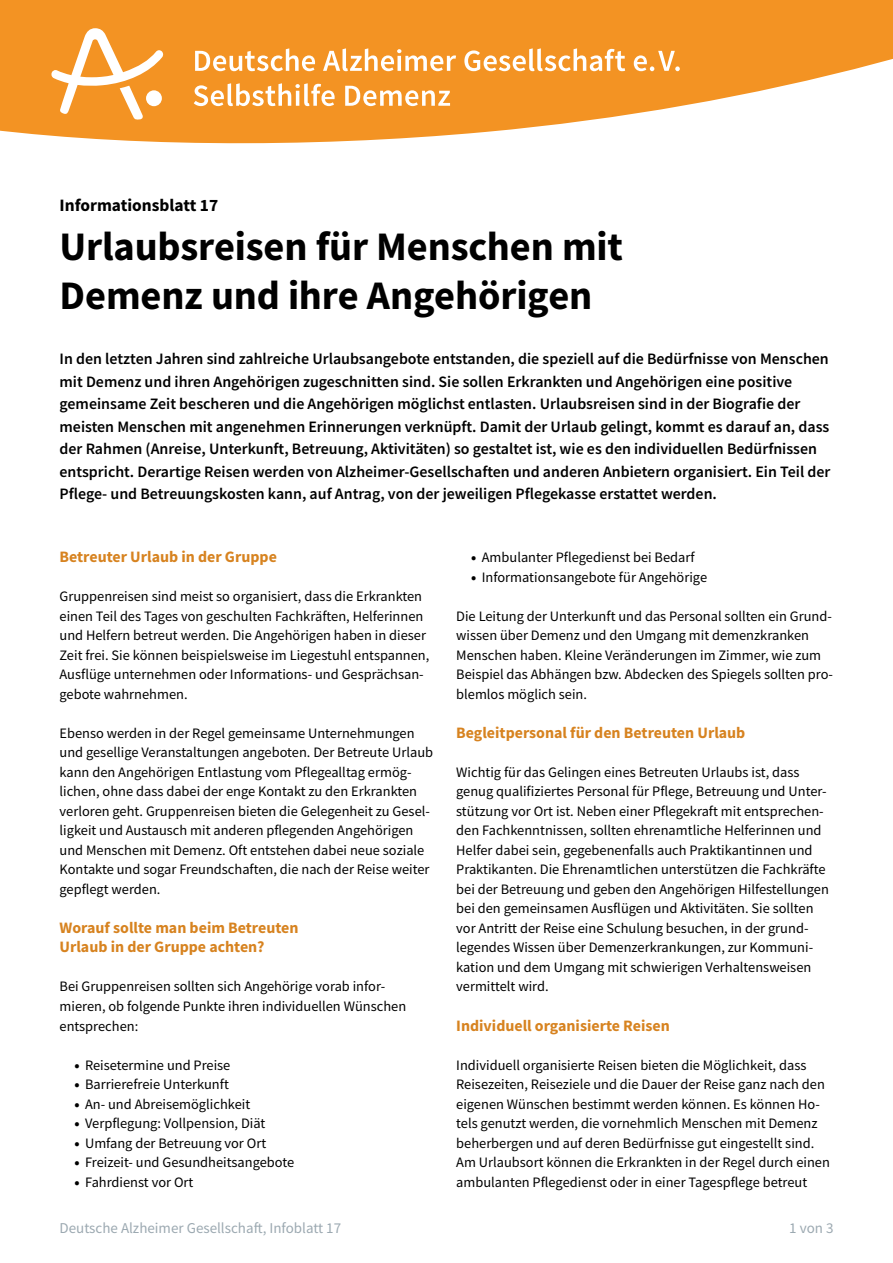
<style>
.page{position:relative;width:893px;height:1263px;background:#fff}
.page>*{position:absolute;margin:0;border:0;box-sizing:border-box;transform-origin:0 0}
.Headline_27{font:700 40.5px/48.8px "Source Sans Pro";letter-spacing:-.005em;color:#000}
.t1{font:700 17.4px "Source Sans Pro";color:#000}
.zusammenfassung{font:600 15.9px/22.5px "Source Sans Pro";color:#000}
.Zwischenüberschrift{font:700 15.9px/19.5px "Source Sans Pro";color:#d78320}
.t2{font:15px "Source Sans Pro";color:#9ca9b1}
.fließtext_ohne_3tren{font:14.4px/19.5px "Source Sans Pro";color:#000}
.fließtext_ohne-Absta{font:14.4px/19.5px "Source Sans Pro";color:#000}
.s1{font-weight:900}
</style>
<div class="page">
<svg style="left:0;top:0;width:893px;height:143px;fill:#f39323"></svg>
<svg style="left:51px;top:28px;width:112px;height:92px"></svg>
<svg style="left:195px;top:48px;width:120px;height:23px"></svg>
<svg style="left:323px;top:48px;width:133px;height:23px"></svg>
<svg style="left:464px;top:48px;width:161px;height:23px"></svg>
<svg style="left:634px;top:51px;width:46px;height:20px"></svg>
<svg style="left:194px;top:83px;width:141px;height:23px"></svg>
<svg style="left:345px;top:86px;width:105px;height:20px"></svg>
<p class="t1" style="left:60px;top:194px;width:160px">Informationsblatt 17</p>
<p class="Headline_27" style="left:60px;top:222px;width:565px">Urlaubsreisen für Menschen mit<br>Demenz und ihre Angehörigen</p>
<p class="zusammenfassung" style="left:60px;top:348px;width:772px">In den letzten Jahren sind zahlreiche Urlaubsangebote entstanden, die speziell auf die Bedürfnisse von Menschen mit Demenz und ihren Angehörigen zugeschnitten sind. Sie sollen Erkrankten und Angehörigen eine positive gemeinsame Zeit bescheren und die Angehörigen möglichst entlasten. Urlaubsreisen sind in der Biografie der meisten Menschen mit angenehmen Erinnerungen verknüpft. Damit der Urlaub gelingt, kommt es darauf an, dass der Rahmen (Anreise, Unterkunft, Betreuung, Aktivitäten) so gestaltet ist, wie es den individuellen Bedürfnissen entspricht. Derartige Reisen werden von Alzheimer-Gesellschaften und anderen Anbietern organisiert. Ein Teil der Pflege- und Betreuungskosten kann, auf Antrag, von der jeweiligen Pflegekasse erstattet werden.</p>
<p class="Zwischenüberschrift" style="left:60px;top:547px;width:219px">Betreuter Urlaub in der Gruppe</p>
<p class="fließtext_ohne_3tren" style="left:60px;top:587px;width:371px">Gruppenreisen sind meist so organisiert, dass die Erkrankten einen Teil des Tages von geschulten Fachkräften, Helferinnen und Helfern betreut werden. Die Angehörigen haben in dieser Zeit frei. Sie können beispielsweise im Liegestuhl entspannen, Ausflüge unternehmen oder Informations- und Gesprächsan&shy;gebote wahrnehmen.</p>
<p class="fließtext_ohne-Absta" style="left:60px;top:723px;width:375px">Ebenso werden in der Regel gemeinsame Unternehmungen und gesellige Veranstaltungen angeboten. Der Betreute Urlaub kann den Angehörigen Entlastung vom Pflegealltag ermög&shy;lichen, ohne dass dabei der enge Kontakt zu den Erkrankten verloren geht. Gruppenreisen bieten die Gelegenheit zu Gesel&shy;ligkeit und Austausch mit anderen pflegenden Angehörigen und Menschen mit Demenz. Oft entstehen dabei neue soziale Kontakte und sogar Freundschaften, die nach der Reise weiter gepflegt werden.</p>
<p class="Zwischenüberschrift" style="left:60px;top:918px;width:241px">Worauf sollte man beim Betreuten<br>Urlaub in der Gruppe achten?</p>
<p class="fließtext_ohne_3tren" style="left:60px;top:977px;width:348px">Bei Gruppenreisen sollten sich Angehörige vorab infor&shy;mieren, ob folgende Punkte ihren individuellen Wünschen entsprechen:</p>
<p class="fließtext_ohne_3tren" style="left:74px;top:1055px;width:158px"><span class="s1">•</span> Reisetermine und Preise</p>
<p class="fließtext_ohne_3tren" style="left:74px;top:1074px;width:156px"><span class="s1">•</span> Barrierefreie Unterkunft</p>
<p class="fließtext_ohne_3tren" style="left:74px;top:1094px;width:177px"><span class="s1">•</span> An- und Abreisemöglichkeit</p>
<p class="fließtext_ohne_3tren" style="left:74px;top:1113px;width:192px"><span class="s1">•</span> Verpflegung: Vollpension, Diät</p>
<p class="fließtext_ohne_3tren" style="left:74px;top:1133px;width:193px"><span class="s1">•</span> Umfang der Betreuung vor Ort</p>
<p class="fließtext_ohne_3tren" style="left:74px;top:1152px;width:221px"><span class="s1">•</span> Freizeit- und Gesundheitsangebote</p>
<p class="fließtext_ohne_3tren" style="left:74px;top:1172px;width:121px"><span class="s1">•</span> Fahrdienst vor Ort</p>
<p class="fließtext_ohne_3tren" style="left:471px;top:548px;width:225px"><span class="s1">•</span> Ambulanter Pflegedienst bei Bedarf</p>
<p class="fließtext_ohne_3tren" style="left:471px;top:567px;width:238px"><span class="s1">•</span> Informationsangebote für Angehörige</p>
<p class="fließtext_ohne-Absta" style="left:456px;top:606px;width:378px">Die Leitung der Unterkunft und das Personal sollten ein Grund&shy;wissen über Demenz und den Umgang mit demenzkranken Menschen haben. Kleine Veränderungen im Zimmer, wie zum Beispiel das Abhängen bzw. Abdecken des Spiegels sollten pro&shy;blemlos möglich sein.</p>
<p class="Zwischenüberschrift" style="left:456px;top:723px;width:291px">Begleitpersonal für den Betreuten Urlaub</p>
<p class="fließtext_ohne_3tren" style="left:456px;top:762px;width:374px">Wichtig für das Gelingen eines Betreuten Urlaubs ist, dass genug qualifiziertes Personal für Pflege, Betreuung und Unter&shy;stützung vor Ort ist. Neben einer Pflegekraft mit entsprechen&shy;den Fachkenntnissen, sollten ehrenamtliche Helferinnen und Helfer dabei sein, gegebenenfalls auch Praktikantinnen und Praktikanten. Die Ehrenamtlichen unterstützen die Fachkräfte bei der Betreuung und geben den Angehörigen Hilfestellungen bei den gemeinsamen Ausflügen und Aktivitäten. Sie sollten vor Antritt der Reise eine Schulung besuchen, in der grund&shy;legendes Wissen über Demenzerkrankungen, zur Kommuni&shy;kation und dem Umgang mit schwierigen Verhaltensweisen vermittelt wird.</p>
<p class="Zwischenüberschrift" style="left:456px;top:1015px;width:215px">Individuell organisierte Reisen</p>
<p class="fließtext_ohne_3tren" style="left:456px;top:1055px;width:375px">Individuell organisierte Reisen bieten die Möglichkeit, dass Reisezeiten, Reiseziele und die Dauer der Reise ganz nach den eigenen Wünschen bestimmt werden können. Es können Ho&shy;tels genutzt werden, die vornehmlich Menschen mit Demenz beherbergen und auf deren Bedürfnisse gut eingestellt sind.<br>Am Urlaubsort können die Erkrankten in der Regel durch einen ambulanten Pflegedienst oder in einer Tagespflege betreut</p>
<p class="t2" style="left:60px;top:1219px;width:283px">Deutsche Alzheimer Gesellschaft, Infoblatt 17</p>
<p class="t2" style="left:789px;top:1219px;width:46px">1 von 3</p>
</div>
